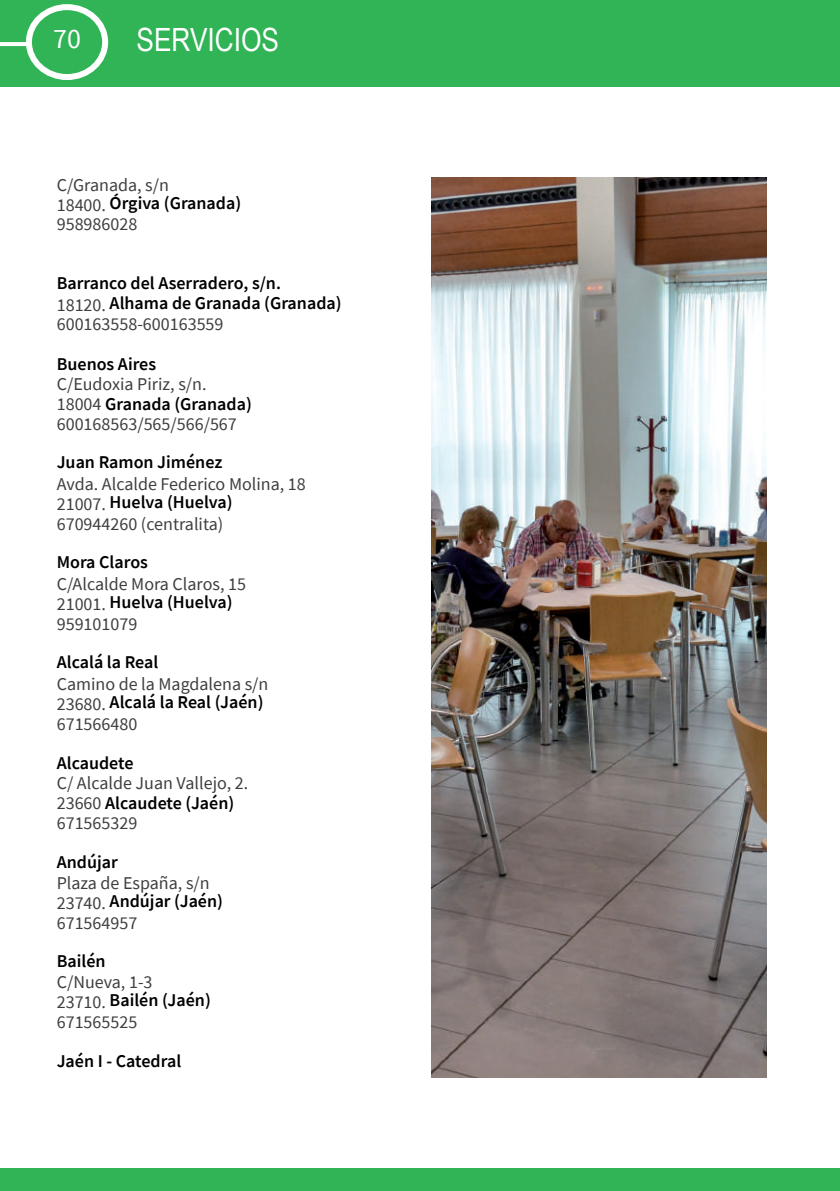
<style>
.page{position:relative;width:840px;height:1191px;background:#fff}
.page>*{position:absolute;margin:0;border:0;box-sizing:border-box;transform-origin:0 0}
.t1{font:32px "Arial Narrow";color:#fff}
.t2{font:28px "Source Sans Pro";color:#fff}
.t3{font:18px/17.8px "Source Sans Pro";color:#3e3e3f}
.t4{font:600 18px/19.8px "Source Sans Pro";color:#000}
.s1{font-weight:600;color:#000}
.s2{font-weight:400;color:#3e3e3f}
</style>
<div class="page">
<div style="left:0;top:1168px;width:839px;height:23px;background:#30b456"></div>
<div style="left:0;top:0;width:839px;height:87px;background:#30b456"></div>
<svg style="left:0;top:42px;width:26px;height:4px"></svg>
<div style="left:26px;top:4px;width:82px;height:76px;border:6px solid #fff;border-radius:50%"></div>
<img style="left:431px;top:177px;width:334px;height:900px">
<h2 class="t2" style="left:53px;top:21px;width:29px">70</h2>
<h1 class="t1" style="left:136px;top:16px;width:144px">SERVICIOS</h1>
<p class="t3" style="left:57px;top:176px;width:186px">C/Granada, s/n<br>18400. <span class="s1">Órgiva (Granada)</span></p>
<p class="t3" style="left:57px;top:215px;width:82px">958986028</p>
<p class="t4" style="left:57px;top:273px;width:286px">Barranco del Aserradero, s/n.<br><span class="s2">18120.</span> Alhama de Granada (Granada)</p>
<p class="t3" style="left:57px;top:315px;width:168px">600163558-600163559</p>
<p class="t4" style="left:57px;top:354px;width:101px">Buenos Aires</p>
<p class="t3" style="left:57px;top:374px;width:196px;line-height:19.8px">C/Eudoxia Piriz, s/n.<br>18004 <span class="s1">Granada (Granada)<br></span>600168563/565/566/567</p>
<p class="t4" style="left:57px;top:452px;width:167px">Juan Ramon Jiménez</p>
<p class="t3" style="left:57px;top:475px;width:250px">Avda. Alcalde Federico Molina, 18<br>21007. <span class="s1">Huelva (Huelva)</span></p>
<p class="t3" style="left:57px;top:514px;width:168px">670944260 (centralita)</p>
<p class="t4" style="left:57px;top:552px;width:93px">Mora Claros</p>
<p class="t3" style="left:57px;top:575px;width:191px">C/Alcalde Mora Claros, 15<br>21001. <span class="s1">Huelva (Huelva)</span></p>
<p class="t3" style="left:57px;top:615px;width:82px">959101079</p>
<p class="t4" style="left:57px;top:652px;width:103px">Alcalá la Real</p>
<p class="t3" style="left:57px;top:675px;width:213px">Camino de la Magdalena s/n<br>23680. <span class="s1">Alcalá la Real (Jaén)</span></p>
<p class="t3" style="left:57px;top:715px;width:82px">671566480</p>
<p class="t4" style="left:57px;top:753px;width:78px">Alcaudete</p>
<p class="t3" style="left:57px;top:773px;width:193px;line-height:19.8px">C/ Alcalde Juan Vallejo, 2.<br>23660 <span class="s1">Alcaudete (Jaén)<br></span>671565329</p>
<p class="t4" style="left:57px;top:851px;width:63px">Andújar</p>
<p class="t3" style="left:57px;top:874px;width:168px">Plaza de España, s/n<br>23740. <span class="s1">Andújar (Jaén)</span></p>
<p class="t3" style="left:57px;top:914px;width:82px">671564957</p>
<p class="t4" style="left:57px;top:950px;width:50px">Bailén</p>
<p class="t3" style="left:57px;top:973px;width:155px">C/Nueva, 1-3<br>23710. <span class="s1">Bailén (Jaén)</span></p>
<p class="t3" style="left:57px;top:1013px;width:82px">671565525</p>
<p class="t4" style="left:57px;top:1050px;width:126px">Jaén I - Catedral</p>
</div>
